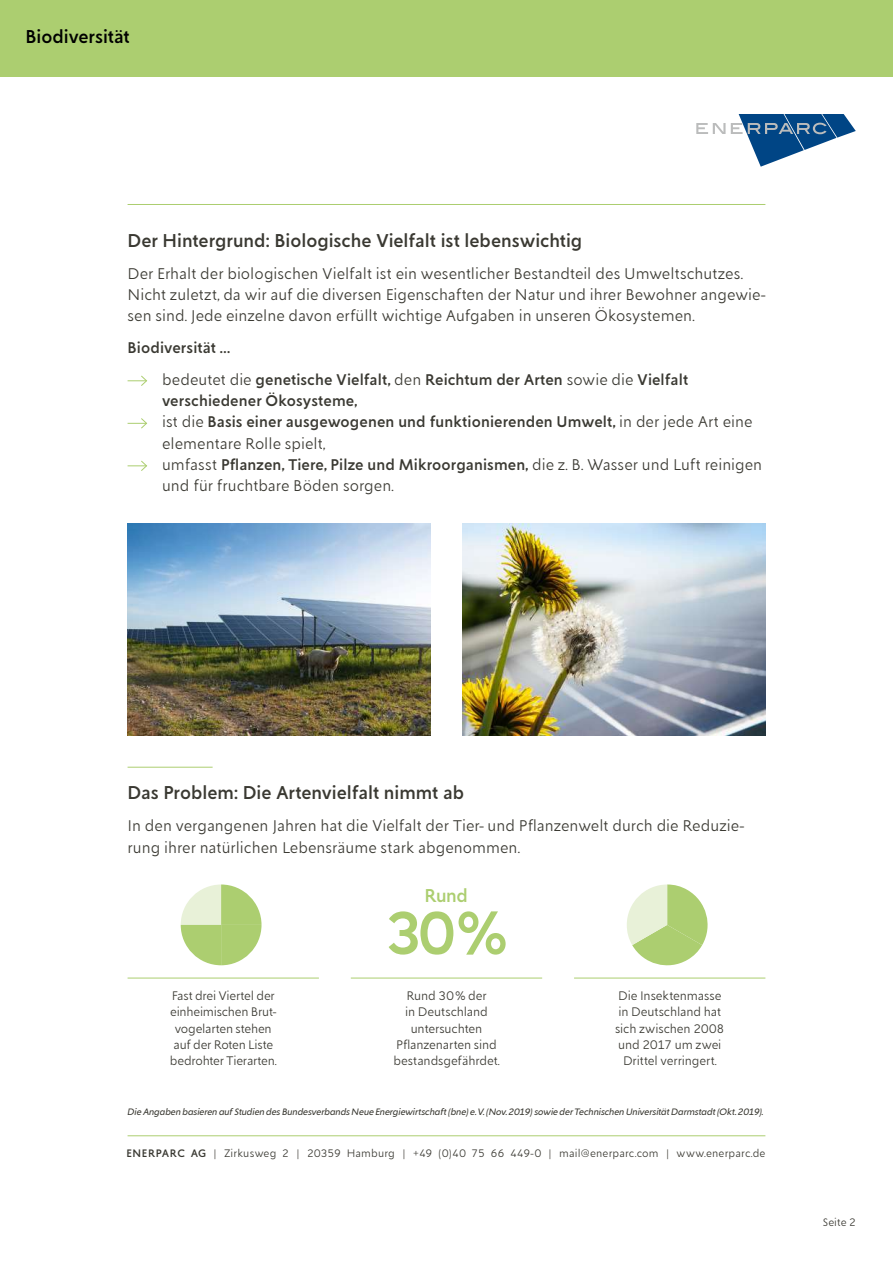
<style>
.page{position:relative;width:893px;height:1263px;background:#fff}
.page>*{position:absolute;margin:0;border:0;box-sizing:border-box;transform-origin:0 0}
.t1{font:500 58.5px "Creo";color:#acce70}
.t2{font:500 18px "Creo";color:#3a3932}
.t3{font:500 18px "Creo";letter-spacing:.005em;color:#000}
.t4{font:500 18px "Creo";color:#acce70}
.t5{font:300 15px/21.3px "Creo";letter-spacing:.005em;color:#3a3932}
.t6{font:500 15px/21.3px "Creo";letter-spacing:.01em;color:#3a3932}
.t7{font:300 12px/16.2px "Creo";letter-spacing:-.01em;color:#3a3932;text-align:center}
.t8{font:300 10.5px "Creo";letter-spacing:.015em;color:#3a3932}
.t9{font:italic 9px "Creo";letter-spacing:-.02em;color:#3a3932}
.s1{font-weight:300}
.s2{font-weight:500}
</style>
<div class="page">
<svg style="left:696px;top:114px;width:160px;height:53px"></svg>
<hr style="left:128px;top:1135px;width:637px;height:1px;background:#acce70">
<div style="left:0;top:0;width:893px;height:77px;background:#acce70"></div>
<hr style="left:128px;top:204px;width:637px;height:1px;background:#acce70">
<img style="left:128px;top:523px;width:303px;height:213px">
<img style="left:462px;top:523px;width:303px;height:213px">
<svg style="left:128px;top:375px;width:19px;height:11px"></svg>
<svg style="left:128px;top:418px;width:19px;height:11px"></svg>
<svg style="left:128px;top:460px;width:19px;height:11px"></svg>
<hr style="left:128px;top:767px;width:85px;height:1px;background:#acce70">
<hr style="left:128px;top:978px;width:191px;height:1px;background:#acce70">
<hr style="left:351px;top:978px;width:191px;height:1px;background:#acce70">
<hr style="left:574px;top:978px;width:191px;height:1px;background:#acce70">
<svg style="left:181px;top:884px;width:80px;height:81px"></svg>
<svg style="left:627px;top:884px;width:81px;height:82px"></svg>
<p class="t3" style="left:26px;top:26px;width:106px">Biodiversität</p>
<p class="t2" style="left:128px;top:229px;width:456px">Der Hintergrund: Biologische Vielfalt ist lebenswichtig</p>
<p class="t5" style="left:128px;top:262px;width:640px">Der Erhalt der biologischen Vielfalt ist ein wesentlicher Bestandteil des Umweltschutzes.<br>Nicht zuletzt, da wir auf die diversen Eigenschaften der Natur und ihrer Bewohner angewie&shy;sen sind. Jede einzelne davon erfüllt wichtige Aufgaben in unseren Ökosystemen.</p>
<p class="t6" style="left:162px;top:331px;width:528px;line-height:32px;text-indent:-35px">Biodiversität …<br><span class="s1">bedeutet die</span> genetische Vielfalt, <span class="s1">den</span> Reichtum der Arten <span class="s1">sowie die</span> Vielfalt</p>
<p class="t6" style="left:162px;top:390px;width:602px">verschiedener Ökosysteme,<br><span class="s1">ist die</span> Basis einer ausgewogenen und funktionierenden Umwelt, <span class="s1">in der jede Art eine elementare Rolle spielt,<br>umfasst</span> Pflanzen, Tiere, Pilze und Mikroorganismen, <span class="s1">die z. B. Wasser und Luft reinigen und für fruchtbare Böden sorgen.</span></p>
<p class="t2" style="left:128px;top:782px;width:338px">Das Problem: Die Artenvielfalt nimmt ab</p>
<p class="t5" style="left:128px;top:815px;width:618px">In den vergangenen Jahren hat die Vielfalt der Tier- und Pflanzenwelt durch die Reduzie&shy;rung ihrer natürlichen Lebensräume stark abgenommen.</p>
<p class="t4" style="left:424px;top:885px;width:45px">Rund</p>
<h1 class="t1" style="left:385px;top:898px;width:124px">30%</h1>
<p class="t7" style="left:170px;top:987px;width:108px">Fast drei Viertel der einheimischen Brut&shy;vogelarten stehen auf der Roten Liste bedrohter Tierarten.</p>
<p class="t7" style="left:394px;top:987px;width:107px">Rund 30% der<br>in Deutschland untersuchten<br>Pflanzenarten sind bestandsgefährdet.</p>
<p class="t7" style="left:615px;top:987px;width:111px">Die Insektenmasse in Deutschland hat sich zwischen 2008 und 2017 um zwei<br>Drittel verringert.</p>
<p class="t9" style="left:128px;top:1106px;width:637px">Die Angaben basieren auf Studien des Bundesverbands Neue Energiewirtschaft (bne) e. V. (Nov. 2019) sowie der Technischen Universität Darmstadt (Okt. 2019).</p>
<p class="t8" style="left:126px;top:1147px;width:640px"><span class="s2">ENERPARC AG</span> | Zirkusweg 2 | 20359 Hamburg | +49 (0)40 75 66 449-0 | mail@enerparc.com | www.enerparc.de</p>
<p class="t8" style="left:823px;top:1216px;width:34px">Seite 2</p>
</div>
